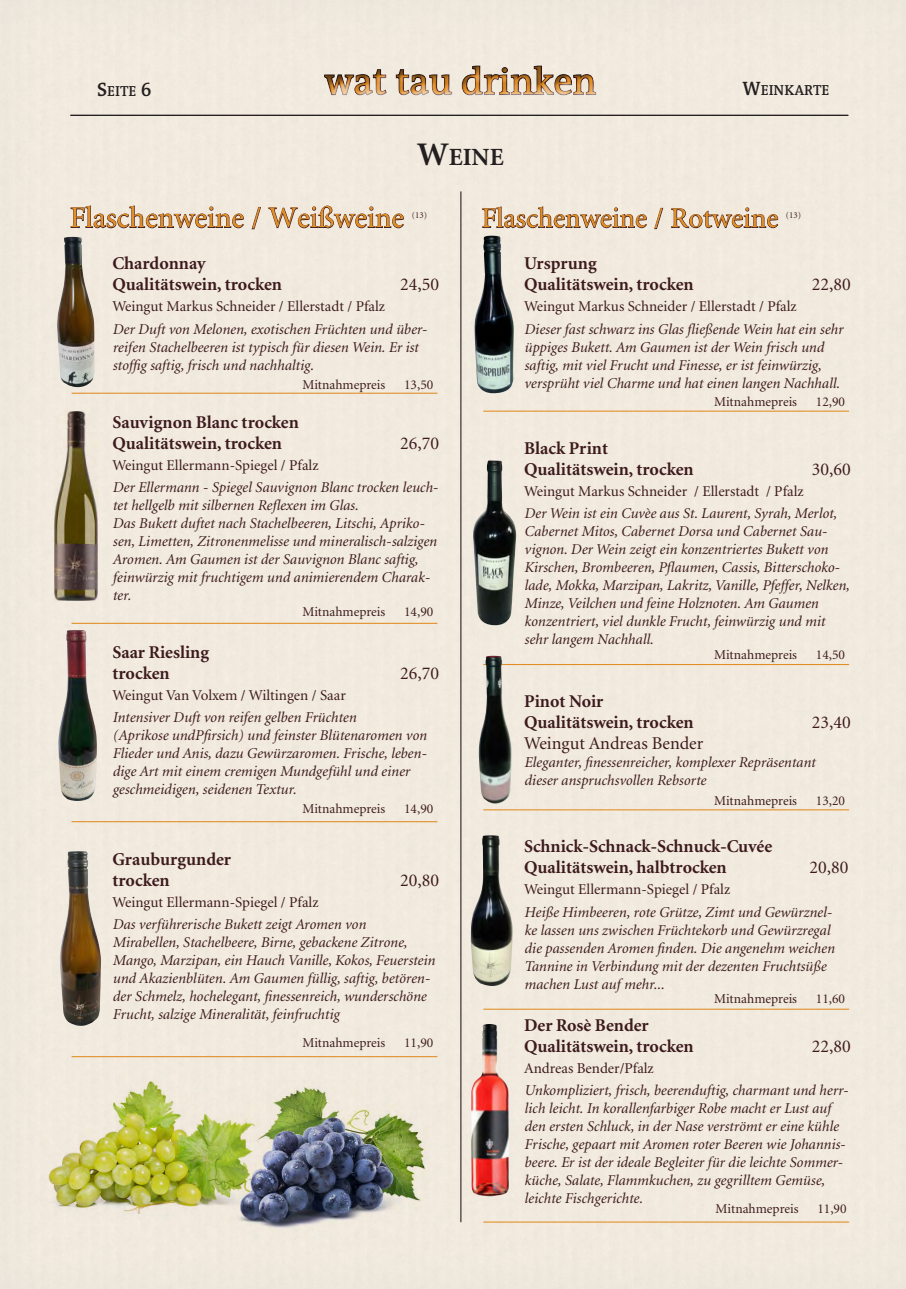
<style>
.page{position:relative;width:906px;height:1289px;background:#fff}
.page>*{position:absolute;margin:0;border:0;box-sizing:border-box;transform-origin:0 0}
.t1{font:37.5px "The Antiqua B5";color:#e28e25}
.t2{font:30px "Minion";color:#e28e25}
.t3{font:28.5px "Minion";color:#e28e25}
.t4{font:700 24.75px "Minion";color:#231f20}
.t5{font:700 18px/21px "Minion";color:#3c1a1d}
.t6{font:18px "Minion";color:#3c1a1d}
.t7{font:italic 15px/18px "Minion";color:#3c1a1d}
.t8{font:15px "Minion";color:#3c1a1d}
.t9{font:14.7px "The Antiqua B6 c Semi Bold Caps";color:#231f20}
.t10{font:13.5px "Minion";color:#3c1a1d}
.t11{font:9px "Minion";color:#3c1a1d}
.s1{font-size:19.5px}
.s2{font-size:33px}
</style>
<div class="page">
<div style="left:0;top:0;width:906px;height:1288px;background:#f1eade"></div>
<svg style="left:70px;top:205px;width:174px;height:24px;background:#c5b7af"></svg>
<svg style="left:251px;top:207px;width:10px;height:23px"></svg>
<svg style="left:268px;top:205px;width:136px;height:24px;background:#c5b6ae"></svg>
<hr style="left:72px;top:392px;width:365px;height:2px;background:#e28e25">
<hr style="left:72px;top:622px;width:365px;height:2px;background:#e28e25">
<hr style="left:72px;top:821px;width:365px;height:1px;background:#e28e25">
<hr style="left:72px;top:1056px;width:365px;height:1px;background:#e28e25">
<svg style="left:482px;top:206px;width:165px;height:23px;background:#c3b5ad"></svg>
<svg style="left:654px;top:208px;width:9px;height:21px"></svg>
<svg style="left:671px;top:207px;width:107px;height:22px;background:#c2b4ac"></svg>
<hr style="left:483px;top:410px;width:366px;height:1px;background:#e28e25">
<hr style="left:483px;top:664px;width:366px;height:1px;background:#e28e25">
<hr style="left:483px;top:809px;width:366px;height:1px;background:#e28e25">
<hr style="left:483px;top:1008px;width:366px;height:1px;background:#e28e25">
<hr style="left:483px;top:1221px;width:366px;height:1px;background:#e28e25">
<hr style="left:460px;top:191px;width:1px;height:1031px;background:#231f20">
<img style="left:471px;top:460px;width:45px;height:165px">
<img style="left:58px;top:630px;width:39px;height:171px">
<img style="left:54px;top:412px;width:43px;height:188px">
<img style="left:471px;top:835px;width:42px;height:151px">
<img style="left:471px;top:1023px;width:38px;height:173px">
<img style="left:60px;top:851px;width:41px;height:174px">
<img style="left:474px;top:235px;width:40px;height:158px">
<img style="left:479px;top:655px;width:32px;height:148px">
<img style="left:40px;top:1072px;width:232px;height:147px">
<img style="left:209px;top:1080px;width:233px;height:158px">
<img style="left:57px;top:237px;width:37px;height:150px">
<svg style="left:323px;top:106px;width:65px;height:8px"></svg>
<div style="left:315px;top:58px;width:292px;height:48px;background:#f1eade"></div>
<div style="left:313px;top:57px;width:292px;height:45px;background:#231f20;opacity:.75"></div>
<hr style="left:70px;top:115px;width:778px;height:1px;background:#231f20">
<div style="left:900px;top:958px;width:6px;height:294px;background:#efe8dd"></div>
<p class="t9" style="left:97px;top:83px;width:56px"><span class="s1">S</span>EITE <span class="s1">6</span></p>
<h1 class="t1" style="left:325px;top:62px;width:273px">wat tau drinken</h1>
<h3 class="t4" style="left:417px;top:144px;width:88px"><span class="s2">W</span>EINE</h3>
<p class="t9" style="left:742px;top:83px;width:88px"><span class="s1">W</span>EINKARTE</p>
<h2 class="t2" style="left:70px;top:203px;width:336px">Flaschenweine / Weißweine</h2>
<p class="t11" style="left:412px;top:211px;width:17px">(13)</p>
<p class="t5" style="left:112px;top:254px;width:171px">Chardonnay<br>Qualitätswein, trocken</p>
<p class="t6" style="left:400px;top:276px;width:40px">24,50</p>
<p class="t8" style="left:112px;top:299px;width:274px">Weingut Markus Schneider / Ellerstadt / Pfalz</p>
<p class="t7" style="left:112px;top:320px;width:316px">Der Duft von Melonen, exotischen Früchten und über&shy;reifen Stachelbeeren ist typisch für diesen Wein. Er ist stoffig saftig, frisch und nachhaltig.</p>
<p class="t10" style="left:302px;top:378px;width:84px">Mitnahmepreis</p>
<p class="t10" style="left:404px;top:378px;width:31px">13,50</p>
<p class="t5" style="left:112px;top:412px;width:188px">Sauvignon Blanc trocken<br>Qualitätswein, trocken</p>
<p class="t6" style="left:400px;top:434px;width:40px">26,70</p>
<p class="t8" style="left:112px;top:457px;width:207px">Weingut Ellermann-Spiegel / Pfalz</p>
<p class="t7" style="left:112px;top:478px;width:327px">Der Ellermann - Spiegel Sauvignon Blanc trocken leuch&shy;tet hellgelb mit silbernen Reflexen im Glas.<br>Das Bukett duftet nach Stachelbeeren, Litschi, Apriko&shy;sen, Limetten, Zitronenmelisse und mineralisch-salzigen Aromen. Am Gaumen ist der Sauvignon Blanc saftig, feinwürzig mit fruchtigem und animierendem Charak&shy;ter.</p>
<p class="t5" style="left:112px;top:642px;width:98px">Saar Riesling trocken</p>
<p class="t10" style="left:302px;top:605px;width:84px">Mitnahmepreis</p>
<p class="t10" style="left:404px;top:605px;width:31px">14,90</p>
<p class="t6" style="left:400px;top:664px;width:40px">26,70</p>
<p class="t8" style="left:112px;top:687px;width:235px">Weingut Van Volxem / Wiltingen / Saar</p>
<p class="t7" style="left:112px;top:708px;width:316px">Intensiver Duft von reifen gelben Früchten<br>(Aprikose undPfirsich) und feinster Blütenaromen von Flieder und Anis, dazu Gewürzaromen. Frische, leben&shy;dige Art mit einem cremigen Mundgefühl und einer geschmeidigen, seidenen Textur.</p>
<p class="t5" style="left:112px;top:848px;width:120px">Grauburgunder trocken</p>
<p class="t10" style="left:302px;top:801px;width:84px">Mitnahmepreis</p>
<p class="t10" style="left:404px;top:801px;width:31px">14,90</p>
<p class="t6" style="left:400px;top:870px;width:40px">20,80</p>
<p class="t8" style="left:112px;top:894px;width:207px">Weingut Ellermann-Spiegel / Pfalz</p>
<p class="t7" style="left:112px;top:915px;width:324px">Das verführerische Bukett zeigt Aromen von Mirabellen, Stachelbeere, Birne, gebackene Zitrone, Mango, Marzipan, ein Hauch Vanille, Kokos, Feuerstein und Akazienblüten. Am Gaumen füllig, saftig, betören&shy;der Schmelz, hochelegant, finessenreich, wunderschöne Frucht, salzige Mineralität, feinfruchtig</p>
<p class="t10" style="left:302px;top:1035px;width:84px">Mitnahmepreis</p>
<p class="t10" style="left:404px;top:1035px;width:31px">11,90</p>
<h3 class="t3" style="left:481px;top:204px;width:298px">Flaschenweine / Rotweine</h3>
<p class="t11" style="left:786px;top:211px;width:17px">(13)</p>
<p class="t5" style="left:524px;top:253px;width:171px">Ursprung<br>Qualitätswein, trocken</p>
<p class="t6" style="left:812px;top:276px;width:40px">22,80</p>
<p class="t8" style="left:524px;top:299px;width:274px">Weingut Markus Schneider / Ellerstadt / Pfalz</p>
<p class="t7" style="left:524px;top:320px;width:320px">Dieser fast schwarz ins Glas fließende Wein hat ein sehr üppiges Bukett. Am Gaumen ist der Wein frisch und saftig, mit viel Frucht und Finesse, er ist feinwürzig, versprüht viel Charme und hat einen langen Nachhall.</p>
<p class="t5" style="left:524px;top:438px;width:171px">Black Print<br>Qualitätswein, trocken</p>
<p class="t10" style="left:714px;top:395px;width:84px">Mitnahmepreis</p>
<p class="t10" style="left:816px;top:395px;width:31px">12,90</p>
<p class="t6" style="left:812px;top:460px;width:40px">30,60</p>
<p class="t8" style="left:524px;top:483px;width:281px">Weingut Markus Schneider / Ellerstadt / Pfalz</p>
<p class="t7" style="left:524px;top:504px;width:327px">Der Wein ist ein Cuvèe aus St. Laurent, Syrah, Merlot, Cabernet Mitos, Cabernet Dorsa und Cabernet Sau&shy;vignon. Der Wein zeigt ein konzentriertes Bukett von Kirschen, Brombeeren, Pflaumen, Cassis, Bitterschoko&shy;lade, Mokka, Marzipan, Lakritz, Vanille, Pfeffer, Nelken, Minze, Veilchen und feine Holznoten. Am Gaumen konzentriert, viel dunkle Frucht, feinwürzig und mit sehr langem Nachhall.</p>
<p class="t5" style="left:524px;top:691px;width:171px">Pinot Noir<br>Qualitätswein, trocken</p>
<p class="t10" style="left:714px;top:648px;width:84px">Mitnahmepreis</p>
<p class="t10" style="left:816px;top:648px;width:31px">14,50</p>
<p class="t6" style="left:812px;top:713px;width:40px">23,40</p>
<p class="t6" style="left:524px;top:734px;width:181px">Weingut Andreas Bender</p>
<p class="t7" style="left:524px;top:753px;width:293px">Eleganter, finessenreicher, komplexer Repräsentant dieser anspruchsvollen Rebsorte</p>
<p class="t10" style="left:714px;top:793px;width:84px">Mitnahmepreis</p>
<p class="t10" style="left:816px;top:793px;width:31px">13,20</p>
<p class="t5" style="left:524px;top:836px;width:250px">Schnick-Schnack-Schnuck-Cuvée<br>Qualitätswein, halbtrocken</p>
<p class="t6" style="left:809px;top:858px;width:40px">20,80</p>
<p class="t8" style="left:524px;top:882px;width:207px">Weingut Ellermann-Spiegel / Pfalz</p>
<p class="t7" style="left:524px;top:903px;width:312px">Heiße Himbeeren, rote Grütze, Zimt und Gewürznel&shy;ke lassen uns zwischen Früchtekorb und Gewürzregal die passenden Aromen finden. Die angenehm weichen Tannine in Verbindung mit der dezenten Fruchtsüße machen Lust auf mehr...</p>
<p class="t5" style="left:524px;top:1014px;width:171px">Der Rosè Bender<br>Qualitätswein, trocken</p>
<p class="t10" style="left:714px;top:992px;width:84px">Mitnahmepreis</p>
<p class="t10" style="left:816px;top:992px;width:31px">11,60</p>
<p class="t6" style="left:812px;top:1037px;width:40px">22,80</p>
<p class="t8" style="left:524px;top:1060px;width:131px">Andreas Bender/Pfalz</p>
<p class="t7" style="left:524px;top:1081px;width:325px">Unkompliziert, frisch, beerenduftig, charmant und herr&shy;lich leicht. In korallenfarbiger Robe macht er Lust auf den ersten Schluck, in der Nase verströmt er eine kühle Frische, gepaart mit Aromen roter Beeren wie Johannis&shy;beere. Er ist der ideale Begleiter für die leichte Sommer&shy;küche, Salate, Flammkuchen, zu gegrilltem Gemüse, leichte Fischgerichte.</p>
<p class="t10" style="left:715px;top:1202px;width:84px">Mitnahmepreis</p>
<p class="t10" style="left:817px;top:1202px;width:31px">11,90</p>
</div>
